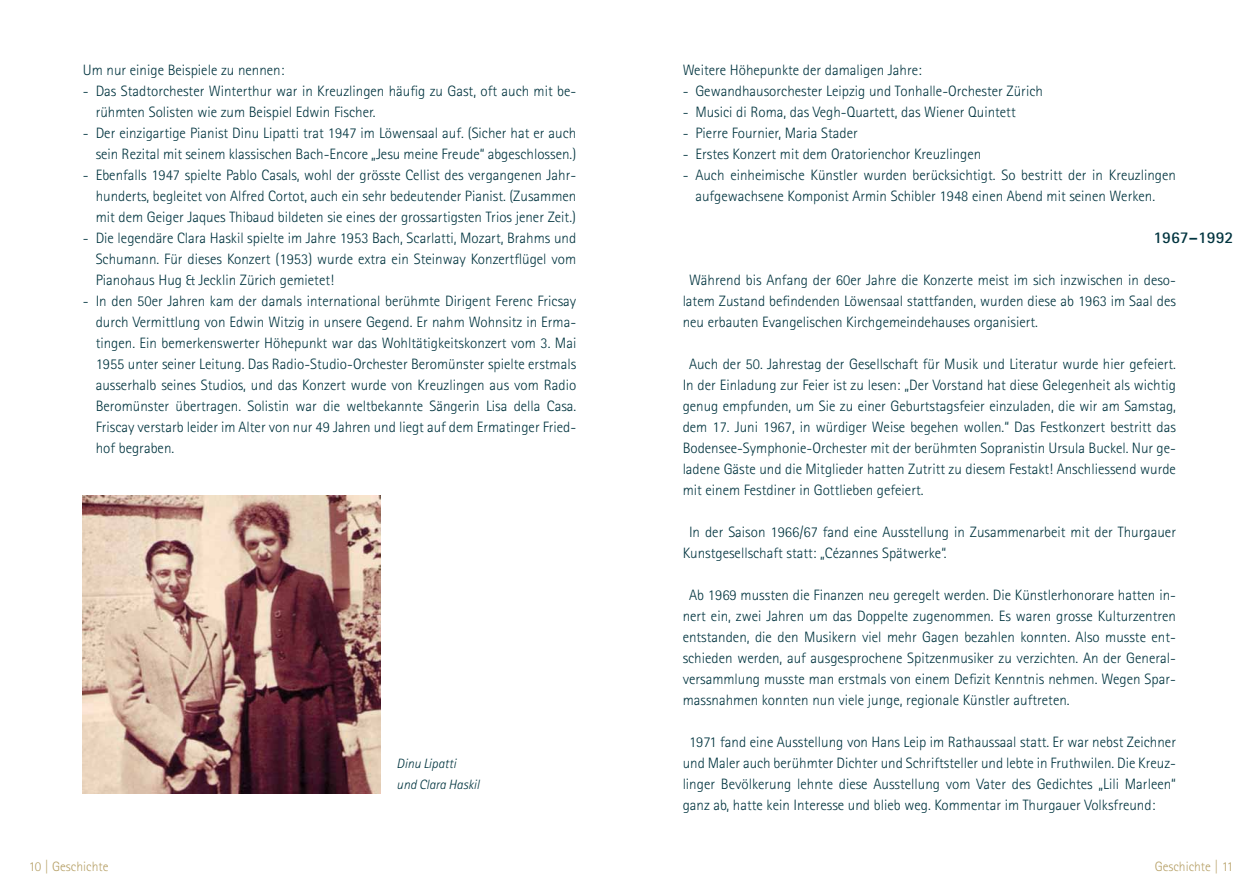
<style>
.page{position:relative;width:1259px;height:893px;background:#fff}
.page>*{position:absolute;margin:0;border:0;box-sizing:border-box;transform-origin:0 0}
.t1{font:700 16.5px "AT Rotis Sans Serif";color:#00343f}
.t2{font:300 15px/21px "AT Rotis Sans Serif";color:#00343f;text-align:justify}
.t3{font:300 13.5px "AT Rotis Sans Serif";color:#b6a066}
.t4{font:italic 300 13.5px/21px "AT Rotis Sans Serif";color:#00343f}
</style>
<div class="page">
<img style="left:83px;top:495px;width:298px;height:298px">
<p class="t2" style="left:83px;top:60px;width:203px">Um nur einige Beispiele zu nennen:</p>
<p class="t2" style="left:96px;top:81px;width:482px;text-indent:-13px">- Das Stadtorchester Winterthur war in Kreuzlingen häufig zu Gast, oft auch mit be&shy;rühmten Solisten wie zum Beispiel Edwin Fischer.</p>
<p class="t2" style="left:83px;top:123px;width:495px;text-align:right">- Der einzigartige Pianist Dinu Lipatti trat 1947 im Löwensaal auf. (Sicher hat er auch sein Rezital mit seinem klassischen Bach-Encore „Jesu meine Freude“ abgeschlossen.)</p>
<p class="t2" style="left:96px;top:165px;width:482px;text-indent:-13px">- Ebenfalls 1947 spielte Pablo Casals, wohl der grösste Cellist des vergangenen Jahr&shy;hunderts, begleitet von Alfred Cortot, auch ein sehr bedeutender Pianist. (Zusammen mit dem Geiger Jaques Thibaud bildeten sie eines der grossartigsten Trios jener Zeit.)</p>
<p class="t2" style="left:96px;top:228px;width:482px;text-indent:-13px">- Die legendäre Clara Haskil spielte im Jahre 1953 Bach, Scarlatti, Mozart, Brahms und Schumann. Für dieses Konzert (1953) wurde extra ein Steinway Konzertflügel vom Pianohaus Hug &amp; Jecklin Zürich gemietet!</p>
<p class="t2" style="left:96px;top:291px;width:482px;text-indent:-13px">- In den 50er Jahren kam der damals international berühmte Dirigent Ferenc Fricsay durch Vermittlung von Edwin Witzig in unsere Gegend. Er nahm Wohnsitz in Erma&shy;tingen. Ein bemerkenswerter Höhepunkt war das Wohltätigkeitskonzert vom 3. Mai 1955 unter seiner Leitung. Das Radio-Studio-Orchester Beromünster spielte erstmals ausserhalb seines Studios, und das Konzert wurde von Kreuzlingen aus vom Radio Beromünster übertragen. Solistin war die weltbekannte Sängerin Lisa della Casa.<br>Friscay verstarb leider im Alter von nur 49 Jahren und liegt auf dem Ermatinger Fried&shy;hof begraben.</p>
<p class="t4" style="left:396px;top:753px;width:84px">Dinu Lipatti<br>und Clara Haskil</p>
<p class="t2" style="left:682px;top:60px;width:241px">Weitere Höhepunkte der damaligen Jahre:</p>
<p class="t2" style="left:682px;top:81px;width:362px">- Gewandhausorchester Leipzig und Tonhalle-Orchester Zürich</p>
<p class="t2" style="left:682px;top:102px;width:334px">- Musici di Roma, das Vegh-Quartett, das Wiener Quintett</p>
<p class="t2" style="left:682px;top:123px;width:177px">- Pierre Fournier, Maria Stader</p>
<p class="t2" style="left:682px;top:144px;width:300px">- Erstes Konzert mit dem Oratorienchor Kreuzlingen</p>
<p class="t2" style="left:682px;top:165px;width:495px;text-align:center">- Auch einheimische Künstler wurden berücksichtigt. So bestritt der in Kreuzlingen aufgewachsene Komponist Armin Schibler 1948 einen Abend mit seinen Werken.</p>
<p class="t1" style="left:1153px;top:227px;width:82px">1967–1992</p>
<p class="t2" style="left:682px;top:270px;width:495px;text-indent:6px">Während bis Anfang der 60er Jahre die Konzerte meist im sich inzwischen in deso&shy;latem Zustand befindenden Löwensaal stattfanden, wurden diese ab 1963 im Saal des neu erbauten Evangelischen Kirchgemeindehauses organisiert.</p>
<p class="t2" style="left:682px;top:354px;width:495px;text-indent:6px">Auch der 50. Jahrestag der Gesellschaft für Musik und Literatur wurde hier gefeiert.<br>In der Einladung zur Feier ist zu lesen: „Der Vorstand hat diese Gelegenheit als wichtig genug empfunden, um Sie zu einer Geburtstagsfeier einzuladen, die wir am Samstag, dem 17. Juni 1967, in würdiger Weise begehen wollen.“ Das Festkonzert bestritt das Bodensee-Symphonie-Orchester mit der berühmten Sopranistin Ursula Buckel. Nur ge&shy;ladene Gäste und die Mitglieder hatten Zutritt zu diesem Festakt! Anschliessend wurde mit einem Festdiner in Gottlieben gefeiert.</p>
<p class="t2" style="left:682px;top:522px;width:495px;text-indent:6px">In der Saison 1966/67 fand eine Ausstellung in Zusammenarbeit mit der Thurgauer<br>Kunstgesellschaft statt: „Cézannes Spätwerke“.</p>
<p class="t2" style="left:682px;top:585px;width:495px;text-indent:6px">Ab 1969 mussten die Finanzen neu geregelt werden. Die Künstlerhonorare hatten in&shy;nert ein, zwei Jahren um das Doppelte zugenommen. Es waren grosse Kulturzentren entstanden, die den Musikern viel mehr Gagen bezahlen konnten. Also musste ent&shy;schieden werden, auf ausgesprochene Spitzenmusiker zu verzichten. An der General&shy;versammlung musste man erstmals von einem Defizit Kenntnis nehmen. Wegen Spar&shy;massnahmen konnten nun viele junge, regionale Künstler auftreten.</p>
<p class="t2" style="left:682px;top:732px;width:495px;text-indent:6px">1971 fand eine Ausstellung von Hans Leip im Rathaussaal statt. Er war nebst Zeichner und Maler auch berühmter Dichter und Schriftsteller und lebte in Fruthwilen. Die Kreuz&shy;linger Bevölkerung lehnte diese Ausstellung vom Vater des Gedichtes „Lili Marleen“ ganz ab, hatte kein Interesse und blieb weg. Kommentar im Thurgauer Volksfreund:</p>
<p class="t3" style="left:29px;top:859px;width:81px">10 | Geschichte</p>
<p class="t3" style="left:1154px;top:859px;width:80px">Geschichte | 11</p>
</div>
